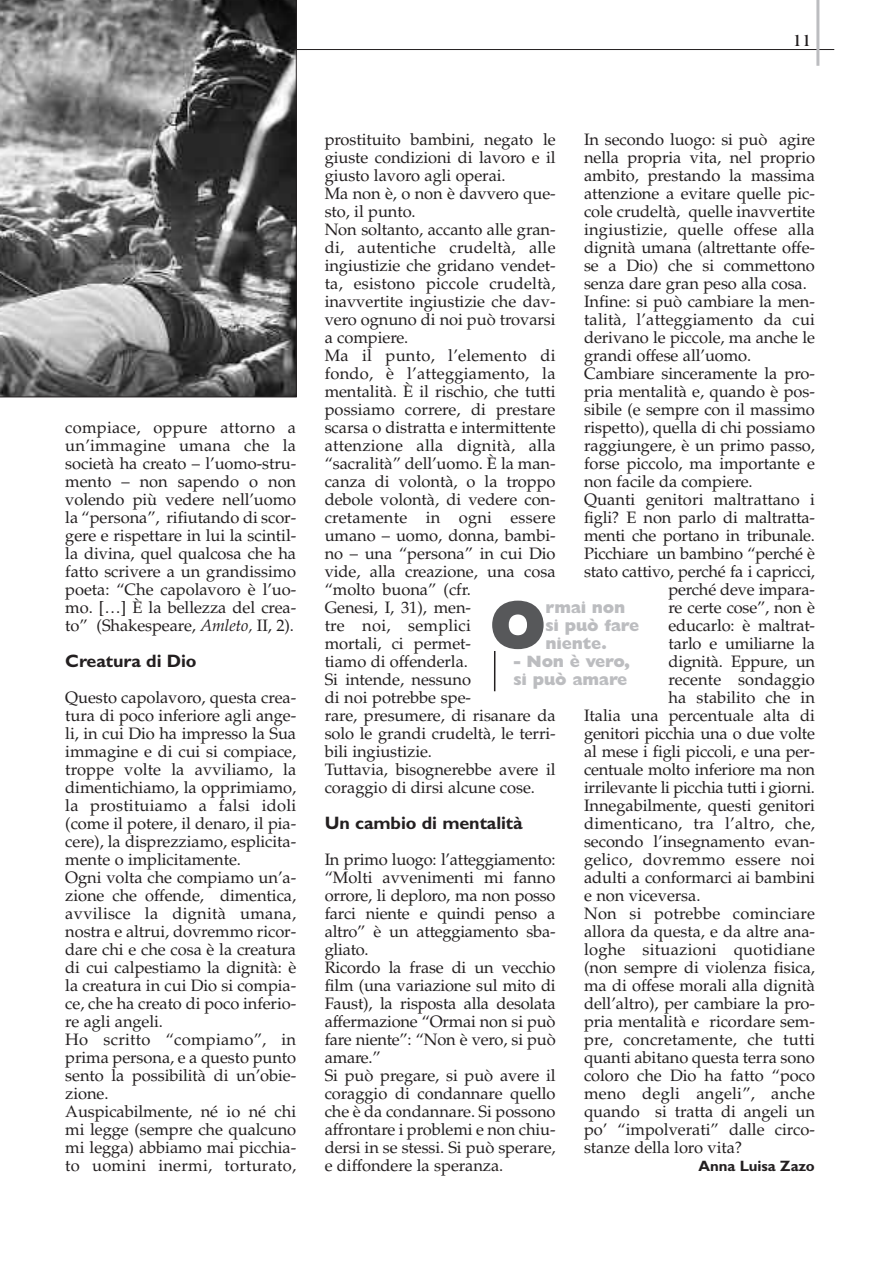
<style>
.page{position:relative;width:893px;height:1263px;background:#fff}
.page>*{position:absolute;margin:0;border:0;box-sizing:border-box;transform-origin:0 0}
.t1{font:800 69.3px "Gill Sans";color:#57585a}
.t2{font:700 18px "Gill Sans";letter-spacing:-.005em;color:#231f20}
.t3{font:16.5px/18px "Palatino";letter-spacing:-.005em;color:#231f20}
.t4{font:16.5px "Palatino";letter-spacing:.015em;color:#231f20}
.t5{font:800 16.5px/18px "Gill Sans";letter-spacing:-.015em;color:#bcbdc0}
.t6{font:16.5px "Benguiat";color:#231f20}
.t7{font:700 15px "Gill Sans";letter-spacing:-.005em;color:#231f20}
.s1{font-style:italic}
</style>
<div class="page">
<hr style="left:64px;top:49px;width:770px;height:1px;background:#231f20">
<hr style="left:816px;top:0;width:3px;height:66px;background:#bcbdc0">
<hr style="left:494px;top:651px;width:1px;height:40px;background:#231f20">
<svg style="left:0;top:0;width:297px;height:397px;background:#757575"></svg>
<p class="t6" style="left:792px;top:31px;width:22px">11</p>
<p class="t3" style="left:65px;top:421px;width:232px;text-align:justify">compiace, oppure attorno a un’immagine umana che la società ha creato – l’uomo-stru&shy;mento – non sapendo o non volendo più vedere nell’uomo la “persona”, rifiutando di scor&shy;gere e rispettare in lui la scintil&shy;la divina, quel qualcosa che ha fatto scrivere a un grandissimo poeta: “Che capolavoro è l’uo&shy;mo. […] È la bellezza del crea&shy;to” (Shakespeare, <span class="s1">Amleto,</span> II, 2).</p>
<p class="t2" style="left:65px;top:654px;width:133px">Creatura di Dio</p>
<p class="t3" style="left:65px;top:691px;width:232px">Questo capolavoro, questa crea&shy;tura di poco inferiore agli ange&shy;li, in cui Dio ha impresso la Sua immagine e di cui si compiace, troppe volte la avviliamo, la dimentichiamo, la opprimiamo, la prostituiamo a falsi idoli (come il potere, il denaro, il pia&shy;cere), la disprezziamo, esplicita&shy;mente o implicitamente.<br>Ogni volta che compiamo un’a&shy;zione che offende, dimentica, avvilisce la dignità umana, nostra e altrui, dovremmo ricor&shy;dare chi e che cosa è la creatura di cui calpestiamo la dignità: è la creatura in cui Dio si compia&shy;ce, che ha creato di poco inferio&shy;re agli angeli.<br>Ho scritto “compiamo”, in prima persona, e a questo punto sento la possibilità di un’obie&shy;zione.<br>Auspicabilmente, né io né chi mi legge (sempre che qualcuno mi legga) abbiamo mai picchia&shy;to uomini inermi, torturato,</p>
<p class="t3" style="left:584px;top:133px;width:232px">In secondo luogo: si può agire</p>
<p class="t3" style="left:584px;top:151px;width:232px">nella propria vita, nel proprio</p>
<p class="t3" style="left:584px;top:169px;width:232px">ambito, prestando la massima</p>
<p class="t3" style="left:584px;top:187px;width:232px">attenzione a evitare quelle pic-</p>
<p class="t3" style="left:584px;top:205px;width:232px">cole crudeltà, quelle inavvertite</p>
<p class="t4" style="left:584px;top:223px;width:232px">ingiustizie, quelle offese alla</p>
<p class="t3" style="left:584px;top:241px;width:232px">dignità umana (altrettante offe-</p>
<p class="t3" style="left:584px;top:259px;width:232px">se a Dio) che si commettono</p>
<p class="t3" style="left:584px;top:277px;width:224px">senza dare gran peso alla cosa.</p>
<p class="t3" style="left:584px;top:295px;width:232px">Infine: si può cambiare la men-</p>
<p class="t3" style="left:584px;top:313px;width:232px">talità, l’atteggiamento da cui</p>
<p class="t3" style="left:584px;top:331px;width:232px">derivano le piccole, ma anche le</p>
<p class="t3" style="left:584px;top:349px;width:169px">grandi offese all’uomo.</p>
<p class="t3" style="left:584px;top:367px;width:232px">Cambiare sinceramente la pro-</p>
<p class="t3" style="left:584px;top:385px;width:232px">pria mentalità e, quando è pos-</p>
<p class="t3" style="left:584px;top:403px;width:232px">sibile (e sempre con il massimo</p>
<p class="t3" style="left:584px;top:421px;width:232px">rispetto), quella di chi possiamo</p>
<p class="t3" style="left:584px;top:439px;width:232px">raggiungere, è un primo passo,</p>
<p class="t3" style="left:584px;top:457px;width:232px">forse piccolo, ma importante e</p>
<p class="t3" style="left:584px;top:475px;width:170px">non facile da compiere.</p>
<p class="t3" style="left:584px;top:493px;width:232px">Quanti genitori maltrattano i</p>
<p class="t3" style="left:584px;top:511px;width:232px">figli? E non parlo di maltratta-</p>
<p class="t3" style="left:584px;top:529px;width:232px">menti che portano in tribunale.</p>
<p class="t3" style="left:584px;top:547px;width:232px">Picchiare un bambino “perché è</p>
<p class="t3" style="left:584px;top:565px;width:232px">stato cattivo, perché fa i capricci,</p>
<p class="t3" style="left:669px;top:583px;width:148px">perché deve impara-</p>
<p class="t3" style="left:669px;top:601px;width:148px">re certe cose”, non è</p>
<p class="t3" style="left:669px;top:619px;width:148px">educarlo: è maltrat-</p>
<p class="t3" style="left:669px;top:637px;width:148px">tarlo e umiliarne la</p>
<p class="t3" style="left:669px;top:655px;width:148px">dignità. Eppure, un</p>
<p class="t3" style="left:669px;top:673px;width:148px">recente sondaggio</p>
<p class="t3" style="left:669px;top:691px;width:148px">ha stabilito che in</p>
<p class="t3" style="left:584px;top:709px;width:232px">Italia una percentuale alta di</p>
<p class="t3" style="left:584px;top:727px;width:232px">genitori picchia una o due volte</p>
<p class="t3" style="left:584px;top:745px;width:232px">al mese i figli piccoli, e una per-</p>
<p class="t3" style="left:584px;top:763px;width:232px">centuale molto inferiore ma non</p>
<p class="t3" style="left:584px;top:781px;width:232px">irrilevante li picchia tutti i giorni.</p>
<p class="t3" style="left:584px;top:799px;width:232px">Innegabilmente, questi genitori</p>
<p class="t4" style="left:584px;top:817px;width:232px">dimenticano, tra l’altro, che,</p>
<p class="t3" style="left:584px;top:835px;width:232px">secondo l’insegnamento evan-</p>
<p class="t4" style="left:584px;top:853px;width:232px">gelico, dovremmo essere noi</p>
<p class="t3" style="left:584px;top:871px;width:232px">adulti a conformarci ai bambini</p>
<p class="t3" style="left:584px;top:889px;width:118px">e non viceversa.</p>
<p class="t4" style="left:584px;top:907px;width:232px">Non si potrebbe cominciare</p>
<p class="t3" style="left:584px;top:925px;width:232px">allora da questa, e da altre ana-</p>
<p class="t4" style="left:584px;top:943px;width:232px">loghe situazioni quotidiane</p>
<p class="t3" style="left:584px;top:961px;width:232px">(non sempre di violenza fisica,</p>
<p class="t3" style="left:584px;top:979px;width:232px">ma di offese morali alla dignità</p>
<p class="t3" style="left:584px;top:997px;width:232px">dell’altro), per cambiare la pro-</p>
<p class="t3" style="left:584px;top:1015px;width:232px">pria mentalità e ricordare sem-</p>
<p class="t4" style="left:584px;top:1033px;width:232px">pre, concretamente, che tutti</p>
<p class="t3" style="left:584px;top:1051px;width:232px">quanti abitano questa terra sono</p>
<p class="t3" style="left:584px;top:1069px;width:232px">coloro che Dio ha fatto “poco</p>
<p class="t4" style="left:584px;top:1087px;width:232px">meno degli angeli”, anche</p>
<p class="t3" style="left:584px;top:1105px;width:232px">quando si tratta di angeli un</p>
<p class="t3" style="left:584px;top:1123px;width:232px">po’ “impolverati” dalle circo-</p>
<p class="t3" style="left:584px;top:1141px;width:160px">stanze della loro vita?</p>
<p class="t7" style="left:698px;top:1161px;width:118px">Anna Luisa Zazo</p>
<p class="t3" style="left:325px;top:133px;width:232px">prostituito bambini, negato le giuste condizioni di lavoro e il giusto lavoro agli operai.<br>Ma non è, o non è davvero que&shy;sto, il punto.<br>Non soltanto, accanto alle gran&shy;di, autentiche crudeltà, alle ingiustizie che gridano vendet&shy;ta, esistono piccole crudeltà, inavvertite ingiustizie che dav&shy;vero ognuno di noi può trovarsi a compiere.<br>Ma il punto, l’elemento di fondo, è l’atteggiamento, la mentalità. È il rischio, che tutti possiamo correre, di prestare scarsa o distratta e intermittente attenzione alla dignità, alla “sacralità” dell’uomo. È la man&shy;canza di volontà, o la troppo debole volontà, di vedere con&shy;cretamente in ogni essere umano – uomo, donna, bambi&shy;no – una “persona” in cui Dio vide, alla creazione, una cosa “molto buona” (cfr.<br>Genesi, I, 31), men-<br>tre noi, semplici<br>mortali, ci permet-<br>tiamo di offenderla.<br>Si intende, nessuno<br>di noi potrebbe spe-<br>rare, presumere, di risanare da solo le grandi crudeltà, le terri&shy;bili ingiustizie.<br>Tuttavia, bisognerebbe avere il coraggio di dirsi alcune cose.</p>
<p class="t2" style="left:325px;top:816px;width:199px">Un cambio di mentalità</p>
<p class="t3" style="left:325px;top:853px;width:232px">In primo luogo: l’atteggiamento: “Molti avvenimenti mi fanno orrore, li deploro, ma non posso farci niente e quindi penso a altro” è un atteggiamento sba&shy;gliato.<br>Ricordo la frase di un vecchio film (una variazione sul mito di<br>Faust), la risposta alla desolata affermazione “Ormai non si può fare niente”: “Non è vero, si può amare.”<br>Si può pregare, si può avere il coraggio di condannare quello che è da condannare. Si possono affrontare i problemi e non chiu&shy;dersi in se stessi. Si può sperare, e diffondere la speranza.</p>
<h1 class="t1" style="left:489px;top:599px;width:59px">O</h1>
<p class="t5" style="left:546px;top:599px;width:95px">rmai non si può fare niente.</p>
<p class="t5" style="left:514px;top:653px;width:118px">- Non è vero, si può amare</p>
</div>
